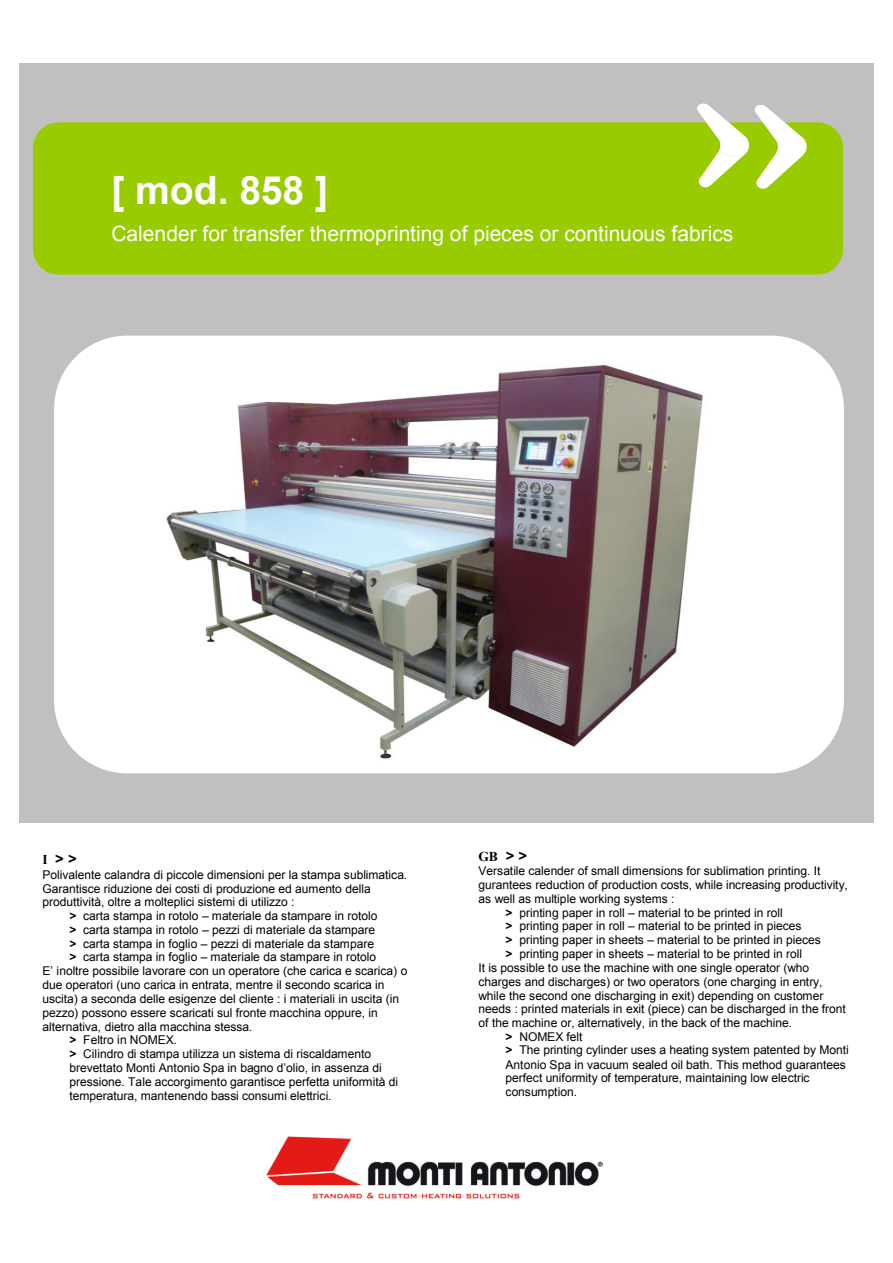
<style>
.page{position:relative;width:893px;height:1263px;background:#fff}
.page>*{position:absolute;margin:0;border:0;box-sizing:border-box;transform-origin:0 0}
.t1{font:700 39px "Arial";color:#fff}
.t2{font:21px "Arial";color:#fff}
.t3{font:700 15px "Arial";color:#000}
.t4{font:700 13.5px "Times New Roman";color:#000}
.t5{font:12px/13.8px "Arial";letter-spacing:-.005em;color:#000}
.t6{font:12px "Arial";letter-spacing:-.005em;color:#000}
.s1{font-family:"Times New Roman";font-size:13.5px}
.s2{font-weight:700}
.s3{font-style:inherit}
.s4{font-family:"Arial";font-size:15px}
</style>
<div class="page">
<img style="left:266px;top:1136px;width:337px;height:63px">
<div style="left:19px;top:64px;width:855px;height:17px;background:#c0c0c0"></div>
<div style="left:19px;top:81px;width:855px;height:17px;background:#c0c0c0"></div>
<div style="left:19px;top:98px;width:855px;height:18px;background:#c0c0c0"></div>
<div style="left:19px;top:116px;width:855px;height:17px;background:#c0c0c0"></div>
<div style="left:19px;top:133px;width:855px;height:17px;background:#c0c0c0"></div>
<div style="left:19px;top:150px;width:855px;height:17px;background:#c0c0c0"></div>
<div style="left:19px;top:167px;width:855px;height:18px;background:#c0c0c0"></div>
<div style="left:19px;top:185px;width:855px;height:17px;background:#c0c0c0"></div>
<div style="left:19px;top:202px;width:855px;height:17px;background:#c0c0c0"></div>
<div style="left:19px;top:219px;width:855px;height:17px;background:#c0c0c0"></div>
<div style="left:19px;top:236px;width:855px;height:18px;background:#c0c0c0"></div>
<div style="left:19px;top:254px;width:855px;height:17px;background:#c0c0c0"></div>
<div style="left:19px;top:271px;width:855px;height:17px;background:#c0c0c0"></div>
<div style="left:19px;top:288px;width:855px;height:17px;background:#c0c0c0"></div>
<div style="left:19px;top:305px;width:855px;height:18px;background:#c0c0c0"></div>
<div style="left:19px;top:323px;width:855px;height:17px;background:#c0c0c0"></div>
<div style="left:19px;top:340px;width:855px;height:17px;background:#c0c0c0"></div>
<div style="left:19px;top:357px;width:855px;height:17px;background:#c0c0c0"></div>
<div style="left:19px;top:374px;width:855px;height:18px;background:#c0c0c0"></div>
<div style="left:19px;top:392px;width:855px;height:17px;background:#c0c0c0"></div>
<div style="left:19px;top:409px;width:855px;height:17px;background:#c0c0c0"></div>
<div style="left:19px;top:426px;width:855px;height:17px;background:#c0c0c0"></div>
<div style="left:19px;top:443px;width:855px;height:18px;background:#c0c0c0"></div>
<div style="left:19px;top:461px;width:855px;height:17px;background:#c0c0c0"></div>
<div style="left:19px;top:478px;width:855px;height:17px;background:#c0c0c0"></div>
<div style="left:19px;top:495px;width:855px;height:17px;background:#c0c0c0"></div>
<div style="left:19px;top:512px;width:855px;height:18px;background:#c0c0c0"></div>
<div style="left:19px;top:530px;width:855px;height:17px;background:#c0c0c0"></div>
<div style="left:19px;top:547px;width:855px;height:17px;background:#c0c0c0"></div>
<div style="left:19px;top:564px;width:855px;height:17px;background:#c0c0c0"></div>
<div style="left:19px;top:581px;width:855px;height:18px;background:#c0c0c0"></div>
<div style="left:19px;top:599px;width:855px;height:17px;background:#c0c0c0"></div>
<div style="left:19px;top:616px;width:855px;height:17px;background:#c0c0c0"></div>
<div style="left:19px;top:633px;width:855px;height:17px;background:#c0c0c0"></div>
<div style="left:19px;top:650px;width:855px;height:17px;background:#c0c0c0"></div>
<div style="left:19px;top:667px;width:855px;height:18px;background:#c0c0c0"></div>
<div style="left:19px;top:685px;width:855px;height:17px;background:#c0c0c0"></div>
<div style="left:19px;top:702px;width:855px;height:17px;background:#c0c0c0"></div>
<div style="left:19px;top:719px;width:855px;height:18px;background:#c0c0c0"></div>
<div style="left:19px;top:737px;width:855px;height:17px;background:#c0c0c0"></div>
<div style="left:19px;top:754px;width:855px;height:17px;background:#c0c0c0"></div>
<div style="left:19px;top:771px;width:855px;height:17px;background:#c0c0c0"></div>
<div style="left:19px;top:788px;width:855px;height:18px;background:#c0c0c0"></div>
<div style="left:19px;top:806px;width:855px;height:17px;background:#c0c0c0"></div>
<div style="left:33px;top:122px;width:810px;height:153px;background:#9c0;border-radius:25px"></div>
<div style="left:54px;top:336px;width:790px;height:437px;background:#fff;border-radius:73px"></div>
<svg style="left:697px;top:103px;width:13px;height:10px"></svg>
<div style="left:726px;top:134px;width:23px;height:23px;background:#fff;border-radius:50%"></div>
<svg style="left:699px;top:176px;width:13px;height:11px"></svg>
<svg style="left:698px;top:105px;width:48px;height:80px"></svg>
<svg style="left:784px;top:135px;width:23px;height:23px"></svg>
<svg style="left:756px;top:177px;width:14px;height:12px"></svg>
<svg style="left:755px;top:106px;width:48px;height:80px"></svg>
<img style="left:166px;top:365px;width:537px;height:394px">
<h1 class="t1" style="left:111px;top:165px;width:218px">[ mod. 858 ]</h1>
<h2 class="t2" style="left:111px;top:220px;width:623px">Calender for transfer thermoprinting of pieces or continuous fabrics</h2>
<p class="t3" style="left:42px;top:849px;width:36px"><span class="s1">I</span> &gt; &gt;</p>
<p class="t5" style="left:42px;top:868px;width:366px">Polivalente calandra di piccole dimensioni per la stampa sublimatica.</p>
<p class="t5" style="left:42px;top:882px;width:330px">Garantisce riduzione dei costi di produzione ed aumento della</p>
<p class="t5" style="left:42px;top:895px;width:254px">produttività, oltre a molteplici sistemi di utilizzo :</p>
<p class="t5" style="left:69px;top:909px;width:310px"><span class="s2">&gt;</span> carta stampa in rotolo <span class="s3">–</span> materiale da stampare in rotolo</p>
<p class="t5" style="left:69px;top:923px;width:307px"><span class="s2">&gt;</span> carta stampa in rotolo <span class="s3">–</span> pezzi di materiale da stampare</p>
<p class="t5" style="left:69px;top:936px;width:306px"><span class="s2">&gt;</span> carta stampa in foglio <span class="s3">–</span> pezzi di materiale da stampare</p>
<p class="t5" style="left:69px;top:950px;width:308px"><span class="s2">&gt;</span> carta stampa in foglio <span class="s3">–</span> materiale da stampare in rotolo</p>
<p class="t5" style="left:42px;top:964px;width:366px"><span class="s3">E’ inoltre possibile lavora</span>re con un operatore (che carica e scarica) o</p>
<p class="t5" style="left:42px;top:978px;width:344px">due operatori (uno carica in entrata, mentre il secondo scarica in</p>
<p class="t5" style="left:42px;top:992px;width:358px">uscita) a seconda delle esigenze del cliente : i materiali in uscita (in</p>
<p class="t5" style="left:42px;top:1006px;width:337px">pezzo) possono essere scaricati sul fronte macchina oppure, in</p>
<p class="t5" style="left:42px;top:1019px;width:211px">alternativa, dietro alla macchina stessa.</p>
<p class="t5" style="left:69px;top:1033px;width:109px"><span class="s2">&gt;</span> Feltro in NOMEX.</p>
<p class="t5" style="left:69px;top:1047px;width:303px"><span class="s2">&gt;</span> Cilindro di stampa utilizza un sistema di riscaldamento</p>
<p class="t6" style="left:69px;top:1060px;width:314px">brevettato Monti Antonio Spa in bagno d’olio, in assenza di</p>
<p class="t5" style="left:69px;top:1075px;width:330px">pressione. Tale accorgimento garantisce perfetta uniformità di temperatura, mantenendo bassi consumi elettrici.</p>
<p class="t4" style="left:478px;top:847px;width:50px">GB <span class="s4">&gt; &gt;</span></p>
<p class="t5" style="left:478px;top:864px;width:344px">Versatile calender of small dimensions for sublimation printing. It</p>
<p class="t5" style="left:478px;top:878px;width:371px">gurantees reduction of production costs, while increasing productivity,</p>
<p class="t5" style="left:478px;top:892px;width:197px">as well as multiple working systems :</p>
<p class="t5" style="left:506px;top:905px;width:279px"><span class="s2">&gt;</span> printing paper in roll <span class="s3">–</span> material to be printed in roll</p>
<p class="t5" style="left:505px;top:919px;width:297px"><span class="s2">&gt;</span> printing paper in roll <span class="s3">–</span> material to be printed in pieces</p>
<p class="t5" style="left:505px;top:933px;width:317px"><span class="s2">&gt;</span> printing paper in sheets <span class="s3">–</span> material to be printed in pieces</p>
<p class="t5" style="left:505px;top:947px;width:298px"><span class="s2">&gt;</span> printing paper in sheets <span class="s3">–</span> material to be printed in roll</p>
<p class="t5" style="left:478px;top:961px;width:332px">It is possible to use the machine with one single operator (who</p>
<p class="t5" style="left:478px;top:975px;width:346px">charges and discharges) or two operators (one charging in entry,</p>
<p class="t5" style="left:478px;top:988px;width:346px">while the second one discharging in exit) depending on customer</p>
<p class="t5" style="left:478px;top:1002px;width:369px">needs : printed materials in exit (piece) can be discharged in the front</p>
<p class="t5" style="left:478px;top:1016px;width:315px">of the machine or, alternatively, in the back of the machine.</p>
<p class="t5" style="left:506px;top:1030px;width:79px"><span class="s2">&gt;</span> NOMEX felt</p>
<p class="t5" style="left:506px;top:1043px;width:345px"><span class="s2">&gt;</span> The printing cylinder uses a heating system patented by Monti</p>
<p class="t5" style="left:506px;top:1057px;width:342px">Antonio Spa in vacuum sealed oil bath. This method guarantees</p>
<p class="t5" style="left:506px;top:1071px;width:306px">perfect uniformity of temperature, maintaining low electric</p>
<p class="t5" style="left:506px;top:1085px;width:73px">consumption.</p>
</div>
